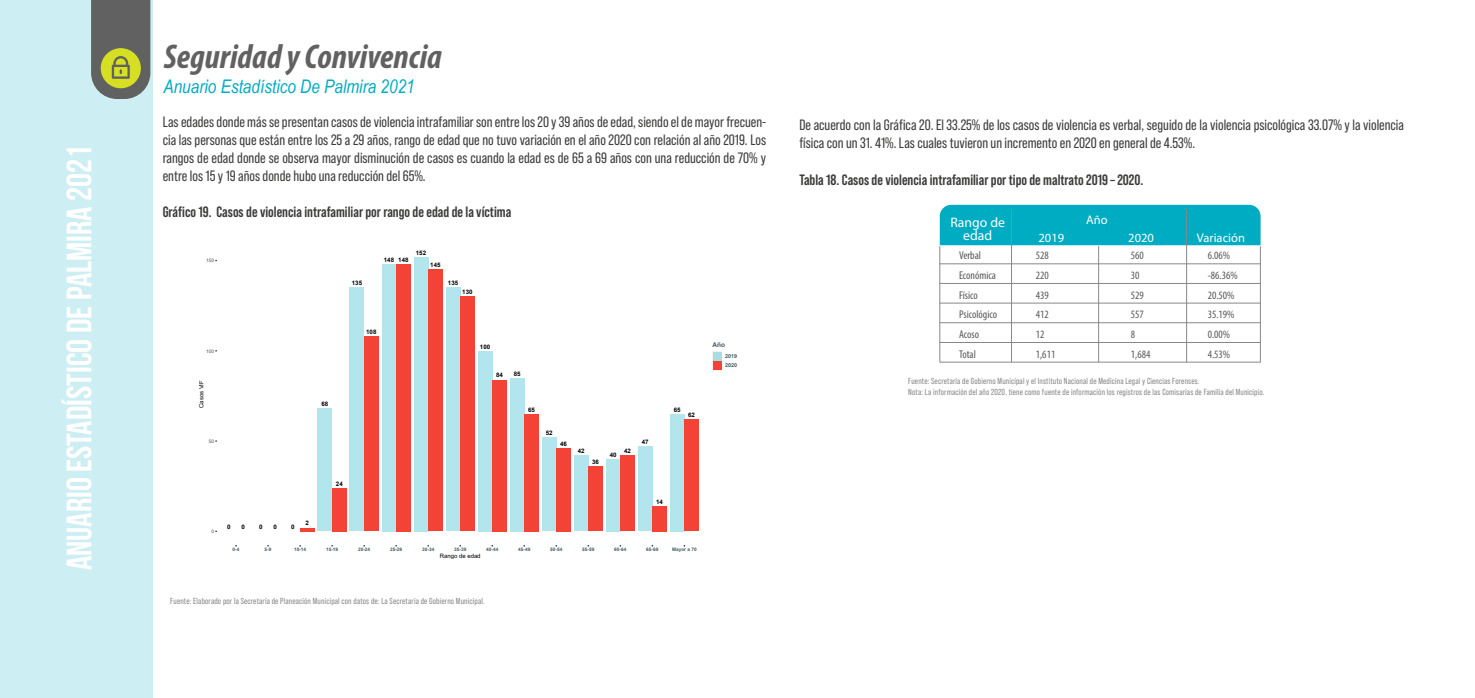
<style>
.page{position:relative;width:1475px;height:698px;background:#fff}
.page>*{position:absolute;margin:0;border:0;box-sizing:border-box;transform-origin:0 0}
.t1{font:700 35.25px "Bebas Neue";color:#fff}
.t2{font:italic 700 condensed 34.38px "Myriad Pro";color:#616161}
.t3{font:italic 18.75px "Arial Narrow";color:#00acc1}
.t4{font:15px/18px "Bebas Neue Pro";color:#3c3c3b;text-align:justify}
.t5{font:700 15px "Bebas Neue Pro";color:#3c3c3b}
.t6{font:13.75px/12.5px "Myriad Pro";color:#fff;text-align:center}
.t7{font:12.5px "Myriad Pro";color:#fff}
.t8{font:condensed 11.25px/19.8px "Myriad Pro";color:#58585a}
.t9{font:8.75px/10.5px "Bebas Neue Pro";letter-spacing:.02em;color:#87888a}
.t10{font:700 6.5px "Arial";color:#455a64}
.t11{font:700 6.12px "Arial";color:#000}
.t12{font:6px "Arial";color:#000}
.t13{font:700 5.38px/9.4px "Arial";color:#455a64}
.t14{font:700 4.75px "Arial";color:#455a64}
.t15{font:4.75px "Arial";color:#4d4d4d}
</style>
<div class="page">
<div style="left:318px;top:408px;width:14px;height:123px;background:#b3e6ec"></div>
<div style="left:350px;top:287px;width:14px;height:244px;background:#b3e6ec"></div>
<div style="left:382px;top:264px;width:14px;height:267px;background:#b3e6ec"></div>
<div style="left:414px;top:257px;width:14px;height:274px;background:#b3e6ec"></div>
<div style="left:446px;top:287px;width:14px;height:244px;background:#b3e6ec"></div>
<div style="left:478px;top:351px;width:14px;height:180px;background:#b3e6ec"></div>
<div style="left:510px;top:378px;width:14px;height:153px;background:#b3e6ec"></div>
<div style="left:542px;top:437px;width:14px;height:94px;background:#b3e6ec"></div>
<div style="left:574px;top:455px;width:14px;height:76px;background:#b3e6ec"></div>
<div style="left:606px;top:459px;width:14px;height:72px;background:#b3e6ec"></div>
<div style="left:638px;top:446px;width:14px;height:85px;background:#b3e6ec"></div>
<div style="left:670px;top:414px;width:14px;height:117px;background:#b3e6ec"></div>
<svg style="left:300px;top:528px;width:14px;height:3px"></svg>
<div style="left:332px;top:488px;width:14px;height:43px;background:#f44336"></div>
<div style="left:364px;top:336px;width:14px;height:195px;background:#f44336"></div>
<div style="left:396px;top:264px;width:14px;height:267px;background:#f44336"></div>
<div style="left:428px;top:269px;width:14px;height:262px;background:#f44336"></div>
<div style="left:460px;top:296px;width:14px;height:235px;background:#f44336"></div>
<div style="left:492px;top:379px;width:14px;height:152px;background:#f44336"></div>
<div style="left:524px;top:414px;width:14px;height:117px;background:#f44336"></div>
<div style="left:556px;top:448px;width:14px;height:83px;background:#f44336"></div>
<div style="left:588px;top:466px;width:14px;height:65px;background:#f44336"></div>
<div style="left:620px;top:455px;width:14px;height:76px;background:#f44336"></div>
<div style="left:652px;top:506px;width:14px;height:25px;background:#f44336"></div>
<div style="left:684px;top:419px;width:14px;height:112px;background:#f44336"></div>
<svg style="left:712px;top:351px;width:9px;height:10px"></svg>
<div style="left:713px;top:352px;width:8px;height:8px;background:#a9dde3"></div>
<div style="left:712px;top:361px;width:9px;height:9px;background:#f2f2f2"></div>
<div style="left:713px;top:361px;width:8px;height:9px;background:#f44336"></div>
<div style="left:0;top:0;width:153px;height:698px;background:#cdeef2"></div>
<svg style="left:91px;top:0;width:59px;height:99px;background:#7c7f5c"></svg>
<div style="left:939px;top:205px;width:321px;height:40px;background:#00acc1"></div>
<hr style="left:939px;top:263px;width:321px;height:1px;background:#898888">
<hr style="left:939px;top:283px;width:321px;height:1px;background:#898888">
<hr style="left:939px;top:303px;width:321px;height:1px;background:#898888">
<hr style="left:939px;top:322px;width:321px;height:1px;background:#898888">
<hr style="left:939px;top:342px;width:321px;height:1px;background:#898888">
<hr style="left:939px;top:362px;width:321px;height:1px;background:#898888">
<hr style="left:1011px;top:209px;width:1px;height:153px;background:#898888">
<hr style="left:1098px;top:246px;width:1px;height:116px;background:#898888">
<hr style="left:1186px;top:209px;width:1px;height:153px;background:#898888">
<hr style="left:1259px;top:246px;width:1px;height:116px;background:#898888">
<hr style="left:939px;top:246px;width:1px;height:116px;background:#898888">
<h1 class="t1" style="left:60px;top:570px;width:426px;rotate:-90deg">Anuario Estadístico De Palmira 2021</h1>
<h2 class="t2" style="left:164px;top:35px;width:279px">Seguridad y Convivencia</h2>
<p class="t3" style="left:163px;top:73px;width:253px">Anuario Estadístico De Palmira 2021</p>
<p class="t4" style="left:163px;top:112px;width:605px">Las edades donde más se presentan casos de violencia intrafamiliar son entre los 20 y 39 años de edad, siendo el de mayor frecuen&shy;cia las personas que están entre los 25 a 29 años, rango de edad que no tuvo variación en el año 2020 con relación al año 2019. Los rangos de edad donde se observa mayor disminución de casos es cuando la edad es de 65 a 69 años con una reducción de 70% y entre los 15 y 19 años donde hubo una reducción del 65%.</p>
<p class="t5" style="left:163px;top:203px;width:350px">Gráfico 19. Casos de violencia intrafamiliar por rango de edad de la víctima</p>
<p class="t15" style="left:206px;top:257px;width:9px">150</p>
<p class="t11" style="left:352px;top:279px;width:12px">135</p>
<p class="t11" style="left:398px;top:255px;width:12px">148</p>
<p class="t11" style="left:384px;top:255px;width:12px">148</p>
<p class="t11" style="left:416px;top:248px;width:12px">152</p>
<p class="t11" style="left:430px;top:261px;width:12px">145</p>
<p class="t11" style="left:448px;top:279px;width:12px">135</p>
<p class="t11" style="left:462px;top:288px;width:12px">130</p>
<p class="t11" style="left:366px;top:327px;width:12px">108</p>
<p class="t15" style="left:206px;top:347px;width:9px">100</p>
<p class="t11" style="left:480px;top:342px;width:12px">100</p>
<p class="t11" style="left:496px;top:371px;width:8px">84</p>
<p class="t11" style="left:513px;top:369px;width:8px">85</p>
<p class="t12" style="left:197px;top:408px;width:29px;rotate:-90deg">Casos VIF</p>
<p class="t11" style="left:321px;top:400px;width:8px">68</p>
<p class="t11" style="left:528px;top:405px;width:8px">65</p>
<p class="t11" style="left:673px;top:405px;width:8px">65</p>
<p class="t11" style="left:688px;top:410px;width:8px">62</p>
<p class="t11" style="left:545px;top:428px;width:8px">52</p>
<p class="t15" style="left:209px;top:438px;width:7px">50</p>
<p class="t11" style="left:560px;top:439px;width:8px">46</p>
<p class="t11" style="left:641px;top:437px;width:8px">47</p>
<p class="t11" style="left:577px;top:447px;width:8px">42</p>
<p class="t11" style="left:624px;top:446px;width:8px">42</p>
<p class="t11" style="left:609px;top:450px;width:8px">40</p>
<p class="t11" style="left:592px;top:457px;width:8px">36</p>
<p class="t11" style="left:336px;top:479px;width:8px">24</p>
<p class="t11" style="left:656px;top:497px;width:8px">14</p>
<p class="t15" style="left:211px;top:528px;width:4px">0</p>
<p class="t11" style="left:241px;top:522px;width:5px">0</p>
<p class="t11" style="left:273px;top:522px;width:5px">0</p>
<p class="t11" style="left:227px;top:522px;width:5px">0</p>
<p class="t11" style="left:259px;top:522px;width:5px">0</p>
<p class="t11" style="left:291px;top:522px;width:5px">0</p>
<p class="t11" style="left:305px;top:519px;width:5px">2</p>
<p class="t14" style="left:233px;top:546px;width:8px">0-4</p>
<p class="t14" style="left:265px;top:546px;width:8px">5-9</p>
<p class="t14" style="left:294px;top:546px;width:14px">10-14</p>
<p class="t14" style="left:326px;top:546px;width:14px">15-19</p>
<p class="t14" style="left:358px;top:546px;width:14px">20-24</p>
<p class="t14" style="left:390px;top:546px;width:14px">25-29</p>
<p class="t14" style="left:422px;top:546px;width:14px">30-34</p>
<p class="t14" style="left:454px;top:546px;width:14px">35-39</p>
<p class="t14" style="left:486px;top:546px;width:14px">40-44</p>
<p class="t14" style="left:518px;top:546px;width:14px">45-49</p>
<p class="t14" style="left:550px;top:546px;width:14px">50-54</p>
<p class="t14" style="left:582px;top:546px;width:14px">55-59</p>
<p class="t14" style="left:614px;top:546px;width:14px">60-64</p>
<p class="t14" style="left:646px;top:546px;width:14px">65-69</p>
<p class="t14" style="left:672px;top:546px;width:26px">Mayor a 70</p>
<p class="t12" style="left:440px;top:551px;width:42px">Rango de edad</p>
<p class="t9" style="left:170px;top:596px;width:316px">Fuente: Elaborado por la Secretaría de Planeación Municipal con datos de: La Secretaría de Gobierno Municipal.</p>
<p class="t10" style="left:712px;top:340px;width:14px">Año</p>
<p class="t13" style="left:725px;top:351px;width:14px">2019<br>2020</p>
<p class="t4" style="left:799px;top:116px;width:606px">De acuerdo con la Gráfica 20. El 33.25% de los casos de violencia es verbal, seguido de la violencia psicológica 33.07% y la violencia física con un 31. 41%. Las cuales tuvieron un incremento en 2020 en general de 4.53%.</p>
<p class="t5" style="left:799px;top:171px;width:345px">Tabla 18. Casos de violencia intrafamiliar por tipo de maltrato 2019 – 2020.</p>
<p class="t6" style="left:950px;top:216px;width:56px">Rango de edad</p>
<p class="t7" style="left:1038px;top:230px;width:27px">2019</p>
<p class="t7" style="left:1086px;top:212px;width:23px">Año</p>
<p class="t7" style="left:1128px;top:230px;width:27px">2020</p>
<p class="t7" style="left:1196px;top:230px;width:49px">Variación</p>
<p class="t8" style="left:959px;top:245px;width:39px">Verbal<br>Económica<br>Físico<br>Psicológico<br>Acoso<br>Total</p>
<p class="t8" style="left:1035px;top:245px;width:21px">528<br>220<br>439<br>412<br>12<br>1,611</p>
<p class="t8" style="left:1130px;top:245px;width:21px">560<br>30<br>529<br>557<br>8<br>1,684</p>
<p class="t8" style="left:1207px;top:245px;width:31px">6.06% -86.36%<br>20.50%<br>35.19%<br>0.00%<br>4.53%</p>
<p class="t9" style="left:908px;top:376px;width:357px">Fuente: Secretaría de Gobierno Municipal y el Instituto Nacional de Medicina Legal y Ciencias Forenses.<br>Nota: La información del año 2020, tiene como fuente de información los registros de las Comisarías de Familia del Municipio.</p>
</div>
